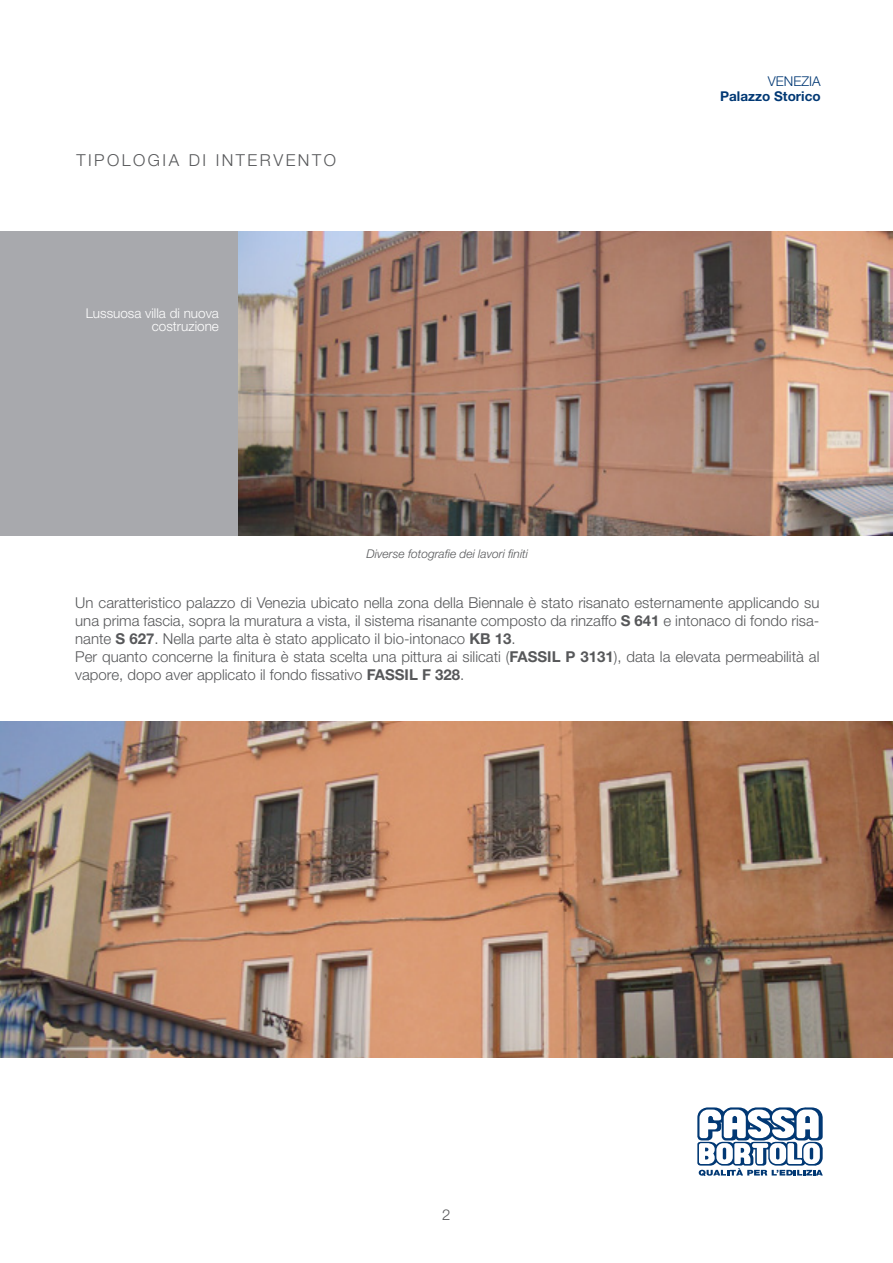
<style>
.page{position:relative;width:893px;height:1263px;background:#fff}
.page>*{position:absolute;margin:0;border:0;box-sizing:border-box;transform-origin:0 0}
.t1{font:300 16.5px "Helvetica Neue LT Std";letter-spacing:.15em;color:#57585a}
.Testo_Normale{font:300 15px/18px "Helvetica Neue LT Std";color:#57585a;text-align:justify}
.t2{font:300 13.5px/13.5px "Helvetica Neue LT Std";color:#fff;text-align:right}
.t3{font:700 13.5px "Helvetica Neue LT Std";color:#013874}
.t4{font:300 13.5px "Helvetica Neue LT Std";color:#013874}
.Didascalia{font:italic 300 12px "Helvetica Neue LT Std";color:#57585a}
.s1{font-weight:700}
</style>
<div class="page">
<svg style="left:697px;top:1107px;width:126px;height:69px"></svg>
<div style="left:0;top:231px;width:893px;height:305px;background:#a8a9ad"></div>
<img style="left:238px;top:231px;width:655px;height:305px">
<img style="left:0;top:722px;width:893px;height:336px">
<p class="t1" style="left:77px;top:150px;width:261px">TIPOLOGIA DI INTERVENTO</p>
<p class="t2" style="left:86px;top:306px;width:135px">Lussuosa villa di nuova costruzione</p>
<p class="Didascalia" style="left:367px;top:547px;width:163px">Diverse fotografie dei lavori finiti</p>
<p class="t4" style="left:768px;top:73px;width:54px">VENEZIA</p>
<p class="t3" style="left:720px;top:88px;width:102px">Palazzo Storico</p>
<p class="Testo_Normale" style="left:75px;top:594px;width:746px">Un caratteristico palazzo di Venezia ubicato nella zona della Biennale è stato risanato esternamente applicando su una prima fascia, sopra la muratura a vista, il sistema risanante composto da rinzaffo <span class="s1">S 641</span> e intonaco di fondo risa&shy;nante <span class="s1">S 627</span>. Nella parte alta è stato applicato il bio-intonaco <span class="s1">KB 13</span>.</p>
<p class="Testo_Normale" style="left:75px;top:648px;width:746px">Per quanto concerne la finitura è stata scelta una pittura ai silicati (<span class="s1">FASSIL P 3131</span>), data la elevata permeabilità al vapore, dopo aver applicato il fondo fissativo <span class="s1">FASSIL F 328</span>.</p>
<p class="Testo_Normale" style="left:442px;top:1205px;width:10px">2</p>
</div>
